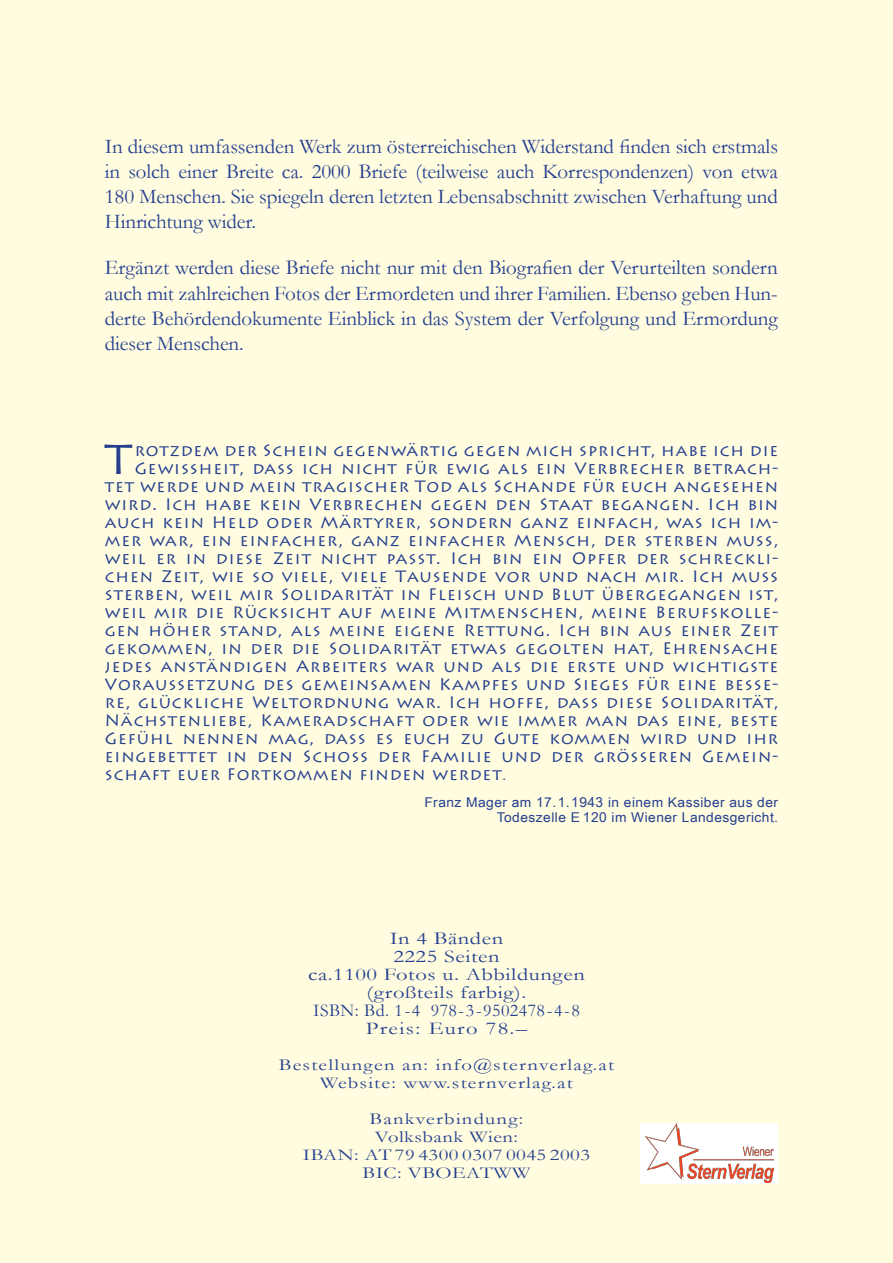
<style>
.page{position:relative;width:893px;height:1263px;background:#fffce0}
.page>*{position:absolute;margin:0;border:0;box-sizing:border-box;transform-origin:0 0}
.t1{font:42px "Lithos Pro";color:#253f8e}
.t2{font:21px/25.2px "Garamond";letter-spacing:-.005em;color:#253f8e;text-align:justify}
.t3{font:18px/18px "Garamond";letter-spacing:.025em;color:#253f8e;text-align:center;scale:1.25 1}
.t4{font:16.5px "Lithos Pro";letter-spacing:.06em;color:#253f8e}
.t5{font:16.5px/18px "Garamond";letter-spacing:.025em;color:#253f8e;text-align:center;scale:1.25 1}
.t6{font:16.5px/18px "Garamond";letter-spacing:.06em;color:#253f8e;text-align:center;scale:1.25 1}
.t7{font:13.5px/15px "Arial Narrow";letter-spacing:.025em;color:#253f8e;text-align:right;scale:1.25 1}
.s1{font-family:"Garamond"}
</style>
<div class="page">
<div style="left:105px;top:444px;width:673px;height:384px;background:#fffce0"></div>
<div style="left:0;top:919px;width:893px;height:298px;background:#fffce0"></div>
<div style="left:640px;top:1123px;width:138px;height:60px;background:#fff"></div>
<img style="left:645px;top:1124px;width:128px;height:58px">
<p class="t2" style="left:105px;top:133px;width:675px">In diesem umfassenden Werk zum österreichischen Widerstand finden sich erstmals in solch einer Breite ca. 2000 Briefe (teilweise auch Korrespondenzen) von etwa 180 Menschen. Sie spiegeln deren letzten Lebensabschnitt zwischen Verhaftung und Hinrichtung wider.</p>
<p class="t2" style="left:105px;top:255px;width:675px">Ergänzt werden diese Briefe nicht nur mit den Biografien der Verurteilten sondern auch mit zahlreichen Fotos der Ermordeten und ihrer Familien. Ebenso geben Hun&shy;derte Behördendokumente Einblick in das System der Verfolgung und Ermordung dieser Menschen.</p>
<h1 class="t1" style="left:105px;top:435px;width:29px">T</h1>
<p class="t4" style="left:135px;top:440px;width:645px">rotzdem der Schein gegenwärtig gegen mich spricht, habe ich die</p>
<p class="t4" style="left:135px;top:458px;width:645px">Gewissheit, dass ich nicht für ewig als ein Verbrecher betrach-</p>
<p class="t4" style="left:105px;top:476px;width:675px">tet werde und mein tragischer Tod als Schande für euch angesehen</p>
<p class="t4" style="left:105px;top:494px;width:675px">wird. Ich habe kein Verbrechen gegen den Staat begangen. Ich bin</p>
<p class="t4" style="left:105px;top:512px;width:675px">auch kein Held oder Märtyrer, sondern ganz einfach, was ich im-</p>
<p class="t4" style="left:105px;top:530px;width:675px">mer war, ein einfacher, ganz einfacher Mensch, der sterben muss,</p>
<p class="t4" style="left:105px;top:548px;width:675px">weil er in diese Zeit nicht passt. Ich bin ein Opfer der schreckli-</p>
<p class="t4" style="left:105px;top:566px;width:675px">chen Zeit, wie so viele, viele Tausende vor und nach mir. Ich muss</p>
<p class="t4" style="left:105px;top:584px;width:675px">sterben, weil mir Solidarität in Fleisch und Blut übergegangen ist,</p>
<p class="t4" style="left:105px;top:602px;width:675px">weil mir die Rücksicht auf meine Mitmenschen, meine Berufskolle-</p>
<p class="t4" style="left:105px;top:620px;width:675px">gen höher stand, als meine eigene Rettung. Ich bin aus einer Zeit</p>
<p class="t4" style="left:105px;top:638px;width:675px">gekommen, in der die Solidarität etwas gegolten hat, Ehrensache</p>
<p class="t4" style="left:105px;top:656px;width:675px">jedes anständigen Arbeiters war und als die erste und wichtigste</p>
<p class="t4" style="left:105px;top:674px;width:675px">Voraussetzung des gemeinsamen Kampfes und Sieges für eine besse-</p>
<p class="t4" style="left:105px;top:692px;width:675px">re, glückliche Weltordnung war. Ich hoffe, dass diese Solidarität,</p>
<p class="t4" style="left:105px;top:710px;width:675px">Nächstenliebe, Kameradschaft oder wie immer man das eine, beste</p>
<p class="t4" style="left:105px;top:728px;width:675px">Gefühl nennen mag, dass es euch zu Gute kommen wird und ihr</p>
<p class="t4" style="left:105px;top:746px;width:675px">eingebettet in den Schoss der Familie und der grösseren Gemein-</p>
<p class="t4" style="left:105px;top:764px;width:403px">schaft euer Fortkommen finden werdet<span class="s1">.</span></p>
<p class="t7" style="left:424px;top:795px;width:284px">Franz Mager am 17.1.1943 in einem Kassiber aus der<br>Todeszelle E 120 im Wiener Landesgericht.</p>
<p class="t3" style="left:308px;top:929px;width:223px">In 4 Bänden<br>2225 Seiten<br>ca.1100 Fotos u. Abbildungen (großteils farbig).<br>ISBN: Bd. 1-4 978-3-9502478-4-8<br>Preis: Euro 78.–</p>
<p class="t6" style="left:279px;top:1055px;width:270px">Bestellungen an: info@sternverlag.at<br>Website: www.sternverlag.at</p>
<p class="t5" style="left:303px;top:1109px;width:231px">Bankverbindung:<br>Volksbank Wien:<br>IBAN: AT 79 4300 0307 0045 2003<br>BIC: VBOEATWW</p>
</div>
